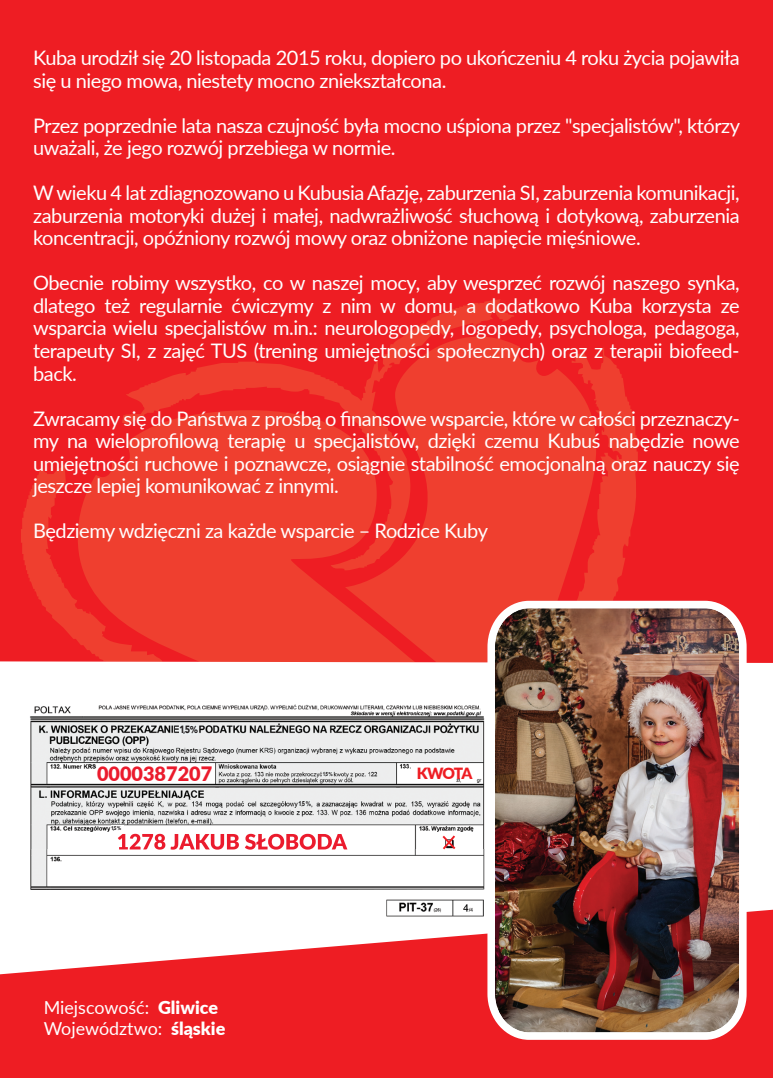
<style>
.page{position:relative;width:773px;height:1078px;background:#fff}
.page>*{position:absolute;margin:0;border:0;box-sizing:border-box;transform-origin:0 0}
.t1{font:20px/22.5px "Lato";letter-spacing:-.025em;color:#fff;text-align:justify}
.t2{font:900 19.75px "Lato";color:#eb1b2d}
.t3{font:18px/21.5px "Lato";color:#fff}
.t4{font:900 15.5px "Lato";letter-spacing:-.07em;color:#ee1d23}
.t5{font:700 10.5px "Avenir Next LT Pro";color:#231f20;scale:.81 1}
.t6{font:700 7px "Arial";color:#231f20;scale:.81 1}
.t7{font:700 5.75px "Arial";color:#231f20;scale:.81 1}
.t8{font:700 5.5px "Avenir Next LT Pro";color:#231f20;scale:.81 1}
.s1{font-size:8.25px}
.s2{font-size:9.75px}
.s3{font-size:4.5px}
.s4{font-size:5.5px}
.s5{font-weight:900}
.s6{font-size:6.5px}
</style>
<div class="page">
<div style="left:0;top:0;width:772px;height:785px;background:#ee1d23"></div>
<svg style="left:21px;top:299px;width:616px;height:362px;fill:#ee3d2e"></svg>
<svg style="left:78px;top:410px;width:337px;height:251px;fill:#ef3f2f"></svg>
<div style="left:0;top:661px;width:772px;height:124px;background:#fff"></div>
<svg style="left:0;top:909px;width:772px;height:168px;fill:#ee1d23"></svg>
<img style="left:487px;top:600px;width:259px;height:439px">
<img style="left:19px;top:702px;width:156px;height:147px">
<img style="left:175px;top:702px;width:156px;height:124px">
<img style="left:331px;top:702px;width:156px;height:147px">
<img style="left:19px;top:849px;width:468px;height:73px">
<img style="left:487px;top:702px;width:16px;height:220px">
<img style="left:118px;top:833px;width:229px;height:16px">
<div style="left:179px;top:725px;width:19px;height:9px;background:#edf1f2"></div>
<svg style="left:442px;top:835px;width:13px;height:14px"></svg>
<div style="left:298px;top:800px;width:13px;height:7px;background:#eef2f2"></div>
<div style="left:323px;top:771px;width:10px;height:5px;background:#eef2f2"></div>
<div style="left:111px;top:825px;width:13px;height:7px;background:#fff"></div>
<p class="t1" style="left:33px;top:46px;width:708px">Kuba urodził się 20 listopada 2015 roku, dopiero po ukończeniu 4 roku życia pojawiła się u niego mowa, niestety mocno zniekształcona.</p>
<p class="t1" style="left:33px;top:113px;width:708px">Przez poprzednie lata nasza czujność była mocno uśpiona przez "specjalistów", którzy uważali, że jego rozwój przebiega w normie.</p>
<p class="t1" style="left:33px;top:181px;width:708px">W wieku 4 lat zdiagnozowano u Kubusia Afazję, zaburzenia SI, zaburzenia komunikacji, zaburzenia motoryki dużej i małej, nadwrażliwość słuchową i dotykową, zaburzenia koncentracji, opóźniony rozwój mowy oraz obniżone napięcie mięśniowe.</p>
<p class="t1" style="left:33px;top:271px;width:708px">Obecnie robimy wszystko, co w naszej mocy, aby wesprzeć rozwój naszego synka, dlatego też regularnie ćwiczymy z nim w domu, a dodatkowo Kuba korzysta ze wsparcia wielu specjalistów m.in.: neurologopedy, logopedy, psychologa, pedagoga, terapeuty SI, z zajęć TUS (trening umiejętności społecznych) oraz z terapii biofeed&shy;back.</p>
<p class="t1" style="left:33px;top:406px;width:708px">Zwracamy się do Państwa z prośbą o finansowe wsparcie, które w całości przeznaczy&shy;my na wieloprofilową terapię u specjalistów, dzięki czemu Kubuś nabędzie nowe umiejętności ruchowe i poznawcze, osiągnie stabilność emocjonalną oraz nauczy się jeszcze lepiej komunikować z innymi.</p>
<p class="t1" style="left:33px;top:518px;width:456px">Będziemy wdzięczni za każde wsparcie – Rodzice Kuby</p>
<p class="t5" style="left:179px;top:723px;width:25px">1 5<span class="s1">,</span> <span class="s2">%</span></p>
<p class="t2" style="left:97px;top:759px;width:117px">0000387207</p>
<p class="t4" style="left:417px;top:761px;width:57px">KWOTA</p>
<p class="t7" style="left:323px;top:769px;width:14px">1 5<span class="s3">,</span> <span class="s4">%</span></p>
<p class="t8" style="left:111px;top:824px;width:14px">1 5, %</p>
<p class="t3" style="left:44px;top:995px;width:183px">Miejscowość: <span class="s5">Gliwice<br></span>Województwo: <span class="s5">śląskie</span></p>
<p class="t6" style="left:298px;top:798px;width:17px">1 5<span class="s4">,</span> <span class="s6">%</span></p>
</div>
